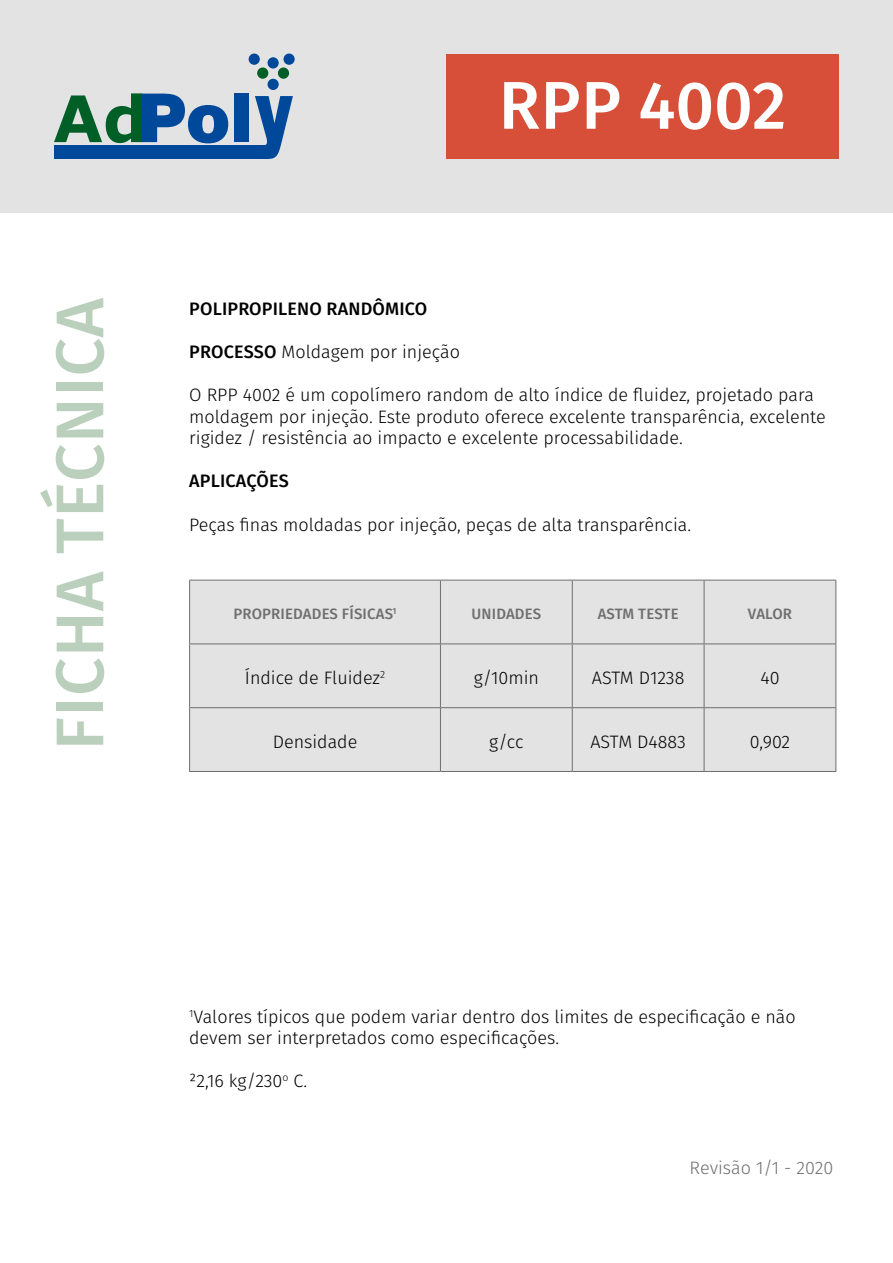
<style>
.page{position:relative;width:893px;height:1263px;background:#fff}
.page>*{position:absolute;margin:0;border:0;box-sizing:border-box;transform-origin:0 0}
.t1{font:500 67.5px "Fira Sans";letter-spacing:.01em;color:#bad0bc}
.t2{font:500 67.5px "Fira Sans";color:#fff}
.t3{font:300 18px/21.6px "Fira Sans";color:#000}
.t4{font:500 18px "Fira Sans";letter-spacing:.01em;color:#000}
.t5{font:300 18px "Fira Sans";color:#706f6f}
.t6{font:500 15px "Fira Sans";letter-spacing:.01em;color:#706f6f}
.s1{font-weight:500}
</style>
<div class="page">
<div style="left:0;top:0;width:893px;height:213px;background:#e3e3e3"></div>
<svg style="left:54px;top:93px;width:174px;height:50px"></svg>
<div style="left:234px;top:94px;width:15px;height:48px;background:#00489a"></div>
<div style="left:54px;top:145px;width:212px;height:14px;background:#00489a"></div>
<svg style="left:255px;top:96px;width:38px;height:63px"></svg>
<div style="left:268px;top:79px;width:11px;height:11px;background:#00489a;border-radius:50%"></div>
<div style="left:257px;top:67px;width:11px;height:12px;background:#005f27;border-radius:50%"></div>
<div style="left:278px;top:67px;width:11px;height:12px;background:#005f27;border-radius:50%"></div>
<div style="left:249px;top:54px;width:11px;height:11px;background:#00489a;border-radius:50%"></div>
<div style="left:283px;top:54px;width:12px;height:11px;background:#00489a;border-radius:50%"></div>
<div style="left:268px;top:57px;width:11px;height:12px;background:#00489a;border-radius:50%"></div>
<div style="left:190px;top:581px;width:645px;height:190px;background:#e3e3e3"></div>
<hr style="left:189px;top:580px;width:251px;height:1px;background:#706f6f">
<hr style="left:189px;top:580px;width:1px;height:63px;background:#706f6f">
<hr style="left:440px;top:580px;width:132px;height:1px;background:#706f6f">
<hr style="left:440px;top:580px;width:1px;height:63px;background:#706f6f">
<hr style="left:572px;top:580px;width:132px;height:1px;background:#706f6f">
<hr style="left:572px;top:580px;width:1px;height:63px;background:#706f6f">
<hr style="left:704px;top:580px;width:132px;height:1px;background:#706f6f">
<hr style="left:704px;top:580px;width:1px;height:63px;background:#706f6f">
<hr style="left:835px;top:580px;width:1px;height:63px;background:#706f6f">
<hr style="left:189px;top:643px;width:251px;height:1px;background:#706f6f">
<hr style="left:189px;top:644px;width:1px;height:63px;background:#706f6f">
<hr style="left:440px;top:643px;width:132px;height:1px;background:#706f6f">
<hr style="left:440px;top:644px;width:1px;height:63px;background:#706f6f">
<hr style="left:572px;top:643px;width:132px;height:1px;background:#706f6f">
<hr style="left:572px;top:644px;width:1px;height:63px;background:#706f6f">
<hr style="left:704px;top:643px;width:132px;height:1px;background:#706f6f">
<hr style="left:704px;top:644px;width:1px;height:63px;background:#706f6f">
<hr style="left:835px;top:644px;width:1px;height:63px;background:#706f6f">
<hr style="left:189px;top:707px;width:251px;height:1px;background:#706f6f">
<hr style="left:189px;top:708px;width:1px;height:63px;background:#706f6f">
<hr style="left:440px;top:707px;width:132px;height:1px;background:#706f6f">
<hr style="left:440px;top:708px;width:1px;height:63px;background:#706f6f">
<hr style="left:572px;top:707px;width:132px;height:1px;background:#706f6f">
<hr style="left:572px;top:708px;width:1px;height:63px;background:#706f6f">
<hr style="left:704px;top:707px;width:132px;height:1px;background:#706f6f">
<hr style="left:704px;top:708px;width:1px;height:63px;background:#706f6f">
<hr style="left:835px;top:708px;width:1px;height:63px;background:#706f6f">
<hr style="left:189px;top:771px;width:251px;height:1px;background:#706f6f">
<hr style="left:440px;top:771px;width:132px;height:1px;background:#706f6f">
<hr style="left:572px;top:771px;width:132px;height:1px;background:#706f6f">
<hr style="left:704px;top:771px;width:132px;height:1px;background:#706f6f">
<div style="left:446px;top:54px;width:393px;height:104px;background:#d74f38"></div>
<h1 class="t1" style="left:26px;top:750px;width:454px;rotate:-90deg">FICHA TÉCNICA</h1>
<h1 class="t2" style="left:499px;top:51px;width:289px">RPP 4002</h1>
<p class="t4" style="left:189px;top:294px;width:239px">POLIPROPILENO RANDÔMICO</p>
<p class="t3" style="left:189px;top:340px;width:272px"><span class="s1">PROCESSO</span> Moldagem por injeção</p>
<p class="t3" style="left:189px;top:384px;width:638px">O RPP 4002 é um copolímero random de alto índice de fluidez, projetado para moldagem por injeção. Este produto oferece excelente transparência, excelente rigidez / resistência ao impacto e excelente processabilidade.</p>
<p class="t4" style="left:189px;top:467px;width:101px">APLICAÇÕES</p>
<p class="t3" style="left:189px;top:513px;width:503px">Peças finas moldadas por injeção, peças de alta transparência.</p>
<p class="t6" style="left:234px;top:602px;width:165px">PROPRIEDADES FÍSICAS<sup>1</sup></p>
<p class="t6" style="left:472px;top:602px;width:71px">UNIDADES</p>
<p class="t6" style="left:598px;top:602px;width:82px">ASTM TESTE</p>
<p class="t6" style="left:748px;top:602px;width:46px">VALOR</p>
<p class="t3" style="left:245px;top:667px;width:142px">Índice de Fluidez<sup>2</sup></p>
<p class="t3" style="left:474px;top:667px;width:67px">g/10min</p>
<p class="t3" style="left:592px;top:667px;width:94px">ASTM D1238</p>
<p class="t3" style="left:760px;top:667px;width:21px">40</p>
<p class="t3" style="left:273px;top:731px;width:86px">Densidade</p>
<p class="t3" style="left:489px;top:731px;width:36px">g/cc</p>
<p class="t3" style="left:590px;top:731px;width:97px">ASTM D4883</p>
<p class="t3" style="left:750px;top:731px;width:42px">0,902</p>
<p class="t3" style="left:189px;top:1005px;width:608px"><sup>1</sup>Valores típicos que podem variar dentro dos limites de especificação e não devem ser interpretados como especificações.</p>
<p class="t3" style="left:189px;top:1070px;width:119px">²2,16 kg/230<sup>o</sup> C.</p>
<p class="t5" style="left:690px;top:1154px;width:145px">Revisão 1/1 - 2020</p>
</div>
